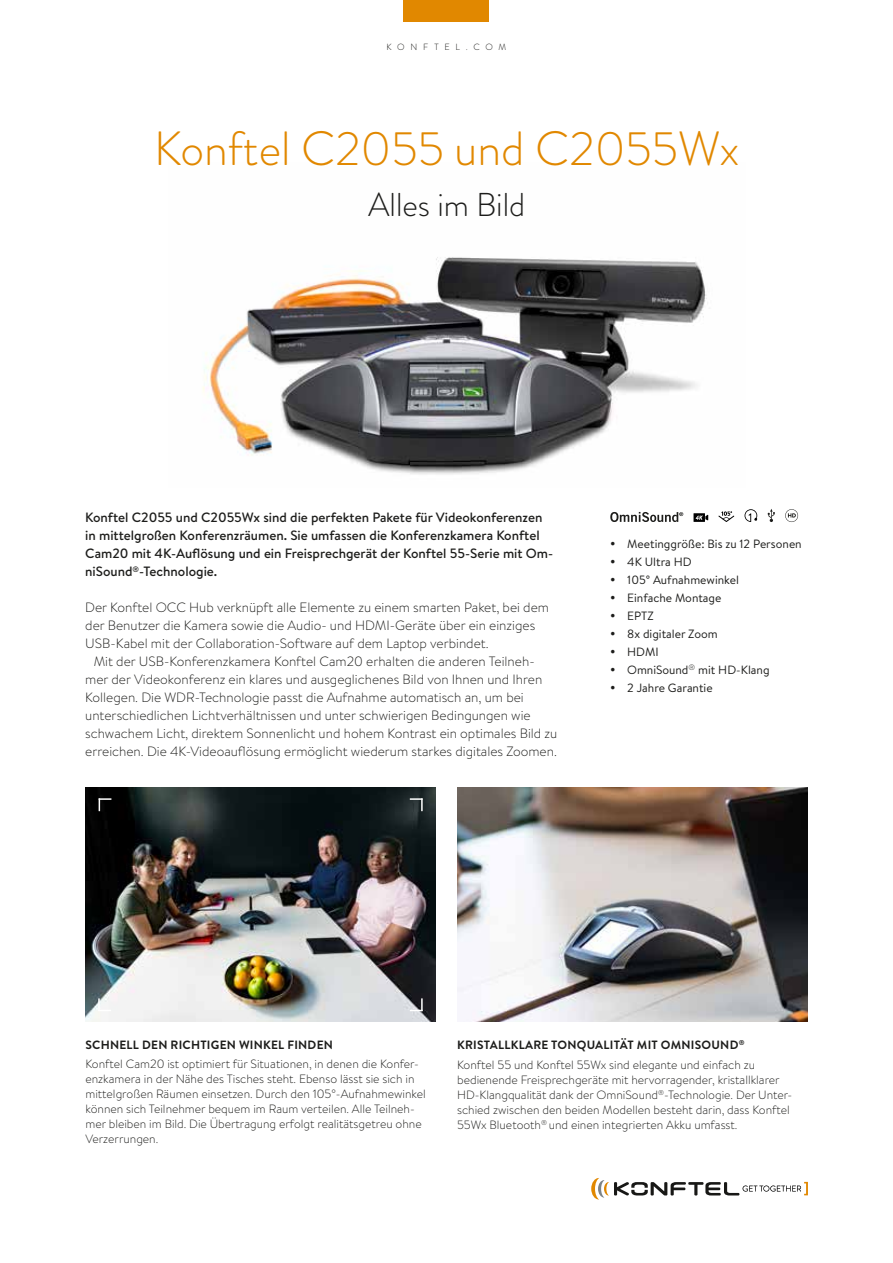
<style>
.page{position:relative;width:893px;height:1263px;background:#fff}
.page>*{position:absolute;margin:0;border:0;box-sizing:border-box;transform-origin:0 0}
.t1{font:300 48px "Brandon Grotesque";color:#e18800}
.t2{font:300 33px "Brandon Grotesque";color:#1d1d1b}
.t3{font:300 13.5px/18px "Brandon Text";color:#1d1d1b}
.t4{font:500 13.5px/18px "Brandon Text";color:#1d1d1b}
.t5{font:300 12px/15px "Brandon Text";color:#1d1d1b}
.t6{font:12px/18px "Brandon Text";color:#1d1d1b}
.t7{font:700 12px "Brandon Text";letter-spacing:.02em;color:#1d1d1b}
.t8{font:300 9px "Brandon Grotesque";letter-spacing:.64em;color:#1d1d1b}
.s1{font-weight:700}
</style>
<div class="page">
<svg style="left:591px;top:1178px;width:217px;height:21px"></svg>
<div style="left:404px;top:0;width:85px;height:21px;background:#e18800"></div>
<img style="left:202px;top:257px;width:506px;height:218px">
<svg style="left:768px;top:509px;width:7px;height:13px"></svg>
<svg style="left:610px;top:512px;width:73px;height:10px"></svg>
<svg style="left:744px;top:509px;width:13px;height:13px"></svg>
<svg style="left:693px;top:513px;width:15px;height:9px"></svg>
<svg style="left:718px;top:511px;width:16px;height:11px"></svg>
<svg style="left:785px;top:509px;width:13px;height:13px"></svg>
<img style="left:457px;top:788px;width:351px;height:234px">
<img style="left:85px;top:788px;width:351px;height:234px">
<svg style="left:99px;top:798px;width:12px;height:13px"></svg>
<svg style="left:410px;top:798px;width:13px;height:13px"></svg>
<svg style="left:410px;top:998px;width:13px;height:13px"></svg>
<svg style="left:98px;top:998px;width:13px;height:13px"></svg>
<p class="t8" style="left:387px;top:41px;width:121px">KONFTEL.COM</p>
<h1 class="t1" style="left:154px;top:116px;width:587px">Konftel C2055 und C2055Wx</h1>
<h2 class="t2" style="left:368px;top:183px;width:159px">Alles im Bild</h2>
<p class="t4" style="left:85px;top:508px;width:469px">Konftel C2055 und C2055Wx sind die perfekten Pakete für Videokonferenzen in mittelgroßen Konferenzräumen. Sie umfassen die Konferenzkamera Konftel Cam20 mit 4K-Auflösung und ein Freisprechgerät der Konftel 55-Serie mit Om&shy;niSound<sup>®</sup>-Technologie.</p>
<p class="t3" style="left:85px;top:598px;width:465px">Der Konftel OCC Hub verknüpft alle Elemente zu einem smarten Paket, bei dem der Benutzer die Kamera sowie die Audio- und HDMI-Geräte über ein einziges<br>USB-Kabel mit der Collaboration-Software auf dem Laptop verbindet.</p>
<p class="t3" style="left:85px;top:652px;width:474px;text-indent:9px">Mit der USB-Konferenzkamera Konftel Cam20 erhalten die anderen Teilneh&shy;mer der Videokonferenz ein klares und ausgeglichenes Bild von Ihnen und Ihren Kollegen. Die WDR-Technologie passt die Aufnahme automatisch an, um bei unterschiedlichen Lichtverhältnissen und unter schwierigen Bedingungen wie schwachem Licht, direktem Sonnenlicht und hohem Kontrast ein optimales Bild zu erreichen. Die 4K-Videoauflösung ermöglicht wiederum starkes digitales Zoomen.</p>
<p class="t6" style="left:627px;top:535px;width:176px">Meetinggröße: Bis zu 12 Personen<br>4K Ultra HD<br>105° Aufnahmewinkel<br>Einfache Montage<br>EPTZ<br>8x digitaler Zoom<br>HDMI<br>OmniSound<sup>®</sup> mit HD-Klang<br>2 Jahre Garantie</p>
<p class="t7" style="left:86px;top:1036px;width:249px">SCHNELL DEN RICHTIGEN WINKEL FINDEN</p>
<p class="t5" style="left:85px;top:1056px;width:342px">Konftel Cam20 ist optimiert für Situationen, in denen die Konfer&shy;enzkamera in der Nähe des Tisches steht. Ebenso lässt sie sich in mittelgroßen Räumen einsetzen. Durch den 105°-Aufnahmewinkel können sich Teilnehmer bequem im Raum verteilen. Alle Teilneh&shy;mer bleiben im Bild. Die Übertragung erfolgt realitätsgetreu ohne Verzerrungen.</p>
<p class="t5" style="left:457px;top:1035px;width:299px;line-height:19.2px"><span class="s1">KRISTALLKLARE TONQUALITÄT MIT OMNISOUND</span><sup>®<br></sup>Konftel 55 und Konftel 55Wx sind elegante und einfach zu</p>
<p class="t5" style="left:457px;top:1071px;width:337px">bedienende Freisprechgeräte mit hervorragender, kristallklarer HD-Klangqualität dank der OmniSound<sup>®</sup>-Technologie. Der Unter&shy;schied zwischen den beiden Modellen besteht darin, dass Konftel 55Wx Bluetooth<sup>®</sup> und einen integrierten Akku umfasst.</p>
</div>
